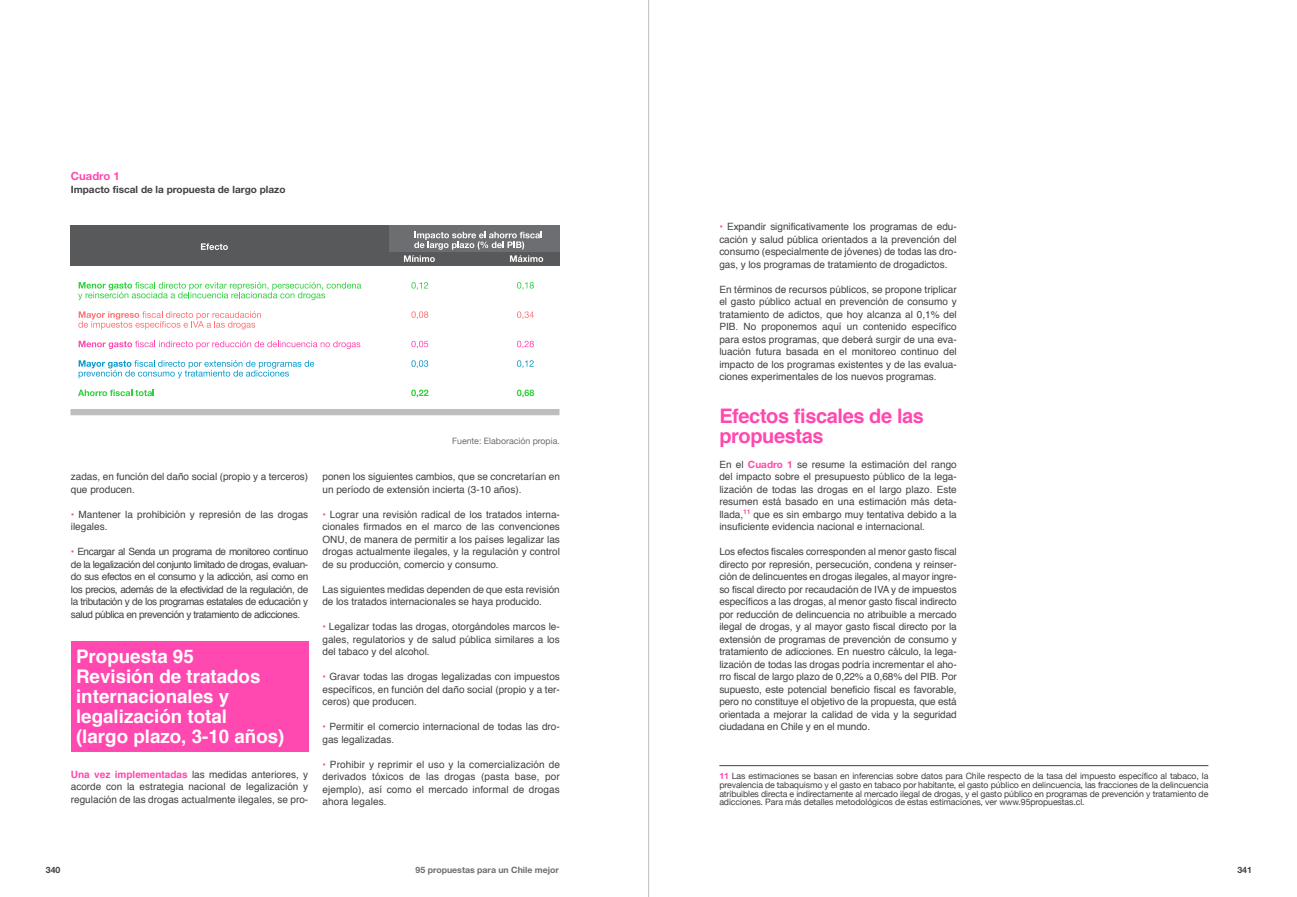
<style>
.page{position:relative;width:1297px;height:897px;background:#fff}
.page>*{position:absolute;margin:0;border:0;box-sizing:border-box;transform-origin:0 0}
.t1{font:700 20px/20px "Helvetica";letter-spacing:-.02em;color:#ff48b0}
.t2{font:700 18.75px/20px "Helvetica";color:#fff}
.t3{font:700 11.25px "Helvetica Neue";color:#ff48b0}
.t4{font:10px/12.5px "Helvetica";color:#414042;text-align:justify}
.t5{font:700 10px "Helvetica Neue";color:#414042}
.t6{font:8.75px/8.8px "Helvetica Neue";letter-spacing:-.01em;color:#414042;text-align:justify}
.t7{font:700 8.75px "Helvetica Neue";color:#6d6e71}
.t8{font:8.75px "Helvetica Neue";color:#6d6e71}
.t9{font:700 8.75px "Helvetica Neue";color:#414042}
.s1{color:#ff48b0}
.s2{font-family:"Helvetica Neue";font-weight:700;color:#ff48b0}
.s3{font-weight:700;color:#ff48b0}
</style>
<div class="page">
<hr style="left:648px;top:0;width:1px;height:896px;background:#bcbec0">
<div style="left:71px;top:641px;width:237px;height:111px;background:#ff48b0"></div>
<hr style="left:719px;top:765px;width:489px;height:1px;background:#414042">
<div style="left:71px;top:225px;width:489px;height:41px;background:#58595b"></div>
<div style="left:390px;top:225px;width:170px;height:26px;background:#6d6e71"></div>
<svg style="left:78px;top:282px;width:283px;height:18px"></svg>
<svg style="left:78px;top:311px;width:183px;height:18px"></svg>
<svg style="left:79px;top:340px;width:281px;height:9px"></svg>
<svg style="left:79px;top:360px;width:235px;height:18px"></svg>
<svg style="left:78px;top:389px;width:76px;height:7px"></svg>
<svg style="left:411px;top:282px;width:17px;height:8px"></svg>
<svg style="left:411px;top:311px;width:17px;height:8px"></svg>
<svg style="left:411px;top:341px;width:17px;height:7px"></svg>
<svg style="left:411px;top:360px;width:17px;height:8px"></svg>
<svg style="left:411px;top:389px;width:17px;height:8px"></svg>
<svg style="left:517px;top:282px;width:17px;height:8px"></svg>
<svg style="left:517px;top:311px;width:17px;height:8px"></svg>
<svg style="left:517px;top:341px;width:17px;height:7px"></svg>
<svg style="left:517px;top:360px;width:17px;height:8px"></svg>
<svg style="left:517px;top:389px;width:17px;height:8px"></svg>
<svg style="left:201px;top:243px;width:27px;height:7px"></svg>
<svg style="left:404px;top:232px;width:139px;height:30px"></svg>
<div style="left:70px;top:409px;width:489px;height:6px;background:#bcbec0"></div>
<p class="t3" style="left:71px;top:169px;width:50px">Cuadro 1</p>
<p class="t5" style="left:71px;top:183px;width:216px">Impacto fiscal de la propuesta de largo plazo</p>
<p class="t4" style="left:719px;top:221px;width:239px"><span class="s1">•</span> Expandir significativamente los programas de edu&shy;cación y salud pública orientados a la prevención del consumo (especialmente de jóvenes) de todas las dro&shy;gas, y los programas de tratamiento de drogadictos.</p>
<p class="t4" style="left:719px;top:283px;width:239px">En términos de recursos públicos, se propone triplicar el gasto público actual en prevención de consumo y tratamiento de adictos, que hoy alcanza al 0,1% del PIB. No proponemos aquí un contenido específico para estos programas, que deberá surgir de una eva&shy;luación futura basada en el monitoreo continuo del impacto de los programas existentes y de las evalua&shy;ciones experimentales de los nuevos programas.</p>
<h1 class="t1" style="left:719px;top:406px;width:206px">Efectos fiscales de las propuestas</h1>
<p class="t4" style="left:719px;top:458px;width:239px">En el <span class="s2">Cuadro 1</span> se resume la estimación del rango del impacto sobre el presupuesto público de la lega&shy;lización de todas las drogas en el largo plazo. Este resumen está basado en una estimación más deta&shy;llada,<sup>11</sup> que es sin embargo muy tentativa debido a la insuficiente evidencia nacional e internacional.</p>
<p class="t4" style="left:719px;top:546px;width:239px">Los efectos fiscales corresponden al menor gasto fiscal directo por represión, persecución, condena y reinser&shy;ción de delincuentes en drogas ilegales, al mayor ingre&shy;so fiscal directo por recaudación de IVA y de impuestos específicos a las drogas, al menor gasto fiscal indirecto por reducción de delincuencia no atribuible a mercado ilegal de drogas, y al mayor gasto fiscal directo por la extensión de programas de prevención de consumo y tratamiento de adicciones. En nuestro cálculo, la lega&shy;lización de todas las drogas podría incrementar el aho&shy;rro fiscal de largo plazo de 0,22% a 0,68% del PIB. Por supuesto, este potencial beneficio fiscal es favorable, pero no constituye el objetivo de la propuesta, que está orientada a mejorar la calidad de vida y la seguridad ciudadana en Chile y en el mundo.</p>
<p class="t8" style="left:452px;top:433px;width:109px">Fuente: Elaboración propia.</p>
<p class="t4" style="left:71px;top:471px;width:239px">zadas, en función del daño social (propio y a terceros) que producen.</p>
<p class="t4" style="left:71px;top:508px;width:239px"><span class="s1">•</span> Mantener la prohibición y represión de las drogas ilegales.</p>
<p class="t4" style="left:71px;top:546px;width:239px"><span class="s1">•</span> Encargar al Senda un programa de monitoreo continuo de la legalización del conjunto limitado de drogas, evaluan&shy;do sus efectos en el consumo y la adicción, así como en los precios, además de la efectividad de la regulación, de la tributación y de los programas estatales de educación y salud pública en prevención y tratamiento de adicciones.</p>
<h2 class="t2" style="left:76px;top:646px;width:210px">Propuesta 95<br>Revisión de tratados internacionales y legalización total<br>(largo plazo, 3-10 años)</h2>
<p class="t4" style="left:71px;top:768px;width:239px"><span class="s3">Una vez implementadas</span> las medidas anteriores, y acorde con la estrategia nacional de legalización y regulación de las drogas actualmente ilegales, se pro-</p>
<p class="t6" style="left:719px;top:771px;width:491px"><span class="s3">11</span> Las estimaciones se basan en inferencias sobre datos para Chile respecto de la tasa del impuesto específico al tabaco, la prevalencia de tabaquismo y el gasto en tabaco por habitante, el gasto público en delincuencia, las fracciones de la delincuencia atribuibles directa e indirectamente al mercado ilegal de drogas, y el gasto público en programas de prevención y tratamiento de adicciones. Para más detalles metodológicos de estas estimaciones, ver www.95propuestas.cl.</p>
<p class="t4" style="left:322px;top:471px;width:239px">ponen los siguientes cambios, que se concretarían en un período de extensión incierta (3-10 años).</p>
<p class="t4" style="left:322px;top:508px;width:239px"><span class="s1">•</span> Lograr una revisión radical de los tratados interna&shy;cionales firmados en el marco de las convenciones ONU, de manera de permitir a los países legalizar las drogas actualmente ilegales, y la regulación y control de su producción, comercio y consumo.</p>
<p class="t4" style="left:322px;top:583px;width:239px">Las siguientes medidas dependen de que esta revisión de los tratados internacionales se haya producido.</p>
<p class="t4" style="left:322px;top:621px;width:239px"><span class="s1">•</span> Legalizar todas las drogas, otorgándoles marcos le&shy;gales, regulatorios y de salud pública similares a los del tabaco y del alcohol.</p>
<p class="t4" style="left:322px;top:671px;width:239px"><span class="s1">•</span> Gravar todas las drogas legalizadas con impuestos específicos, en función del daño social (propio y a ter&shy;ceros) que producen.</p>
<p class="t4" style="left:322px;top:721px;width:239px"><span class="s1">•</span> Permitir el comercio internacional de todas las dro&shy;gas legalizadas.</p>
<p class="t4" style="left:322px;top:758px;width:239px"><span class="s1">•</span> Prohibir y reprimir el uso y la comercialización de derivados tóxicos de las drogas (pasta base, por ejemplo), así como el mercado informal de drogas ahora legales.</p>
<p class="t9" style="left:46px;top:863px;width:16px">340</p>
<p class="t7" style="left:416px;top:863px;width:145px">95 propuestas para un Chile mejor</p>
<p class="t9" style="left:1237px;top:863px;width:16px">341</p>
</div>
